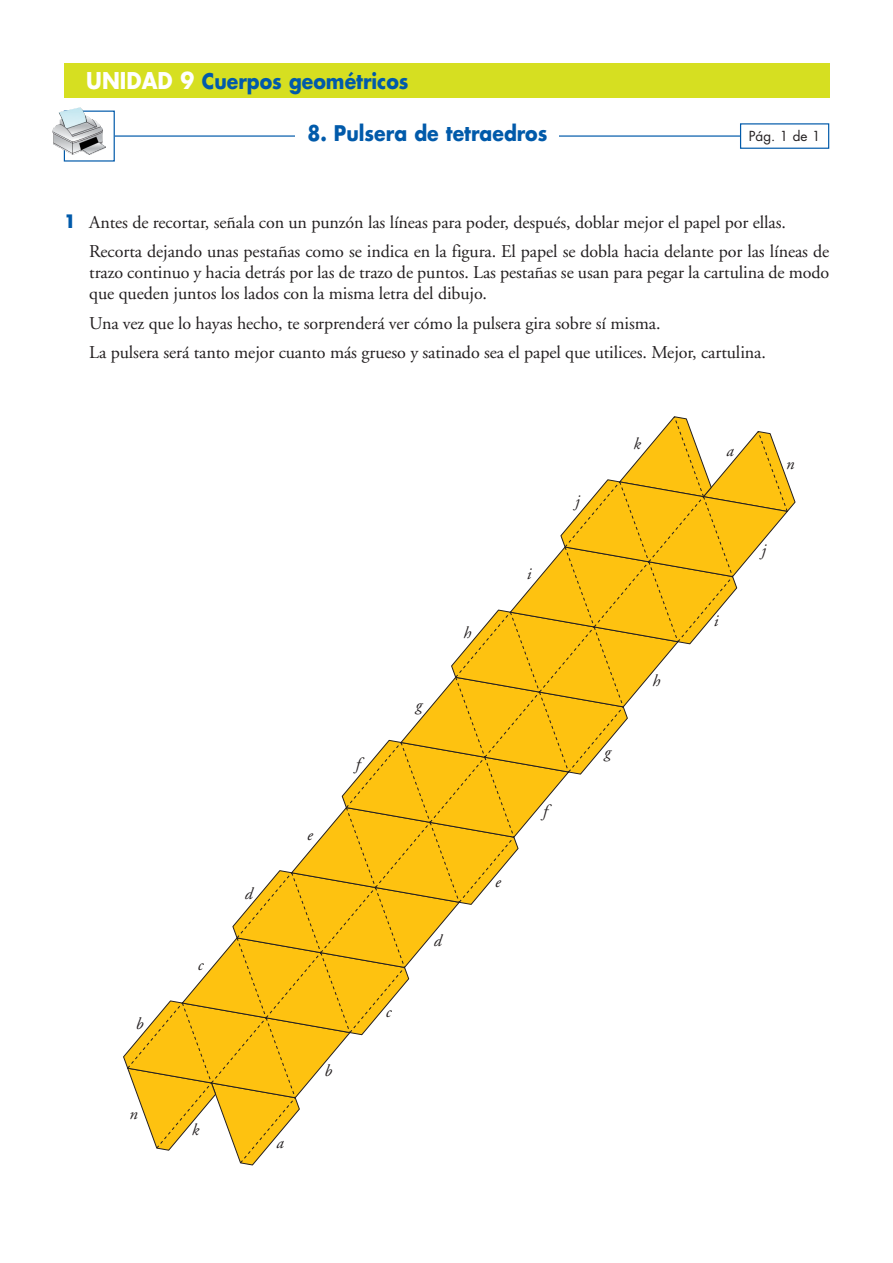
<style>
.page{position:relative;width:893px;height:1263px;background:#fff}
.page>*{position:absolute;margin:0;border:0;box-sizing:border-box;transform-origin:0 0}
.t1{font:700 21px "Futura";color:#015aaa;scale:.9 1}
.t2{font:18px/29.5px "Adobe Garamond";letter-spacing:-.005em;color:#231f20}
.t3{font:italic 16.5px "Adobe Garamond";color:#231f20}
.t4{font:13.5px "Futura";color:#231f20}
.s1{font-size:22.5px;color:#fff}
.s2{font-family:"Futura";font-weight:700;color:#015aaa}
</style>
<div class="page">
<div style="left:64px;top:64px;width:765px;height:34px;background:#d6df21"></div>
<svg style="left:115px;top:123px;width:715px;height:26px"></svg>
<div style="left:296px;top:111px;width:263px;height:51px;background:#fff"></div>
<div style="left:64px;top:111px;width:51px;height:51px;border:1px solid #015aaa"></div>
<img style="left:52px;top:107px;width:54px;height:48px">
<svg style="left:123px;top:416px;width:673px;height:750px"></svg>
<p class="t1" style="left:86px;top:72px;width:360px"><span class="s1">UNIDAD 9</span> Cuerpos geométricos</p>
<p class="t1" style="left:307px;top:123px;width:268px">8. Pulsera de tetraedros</p>
<p class="t4" style="left:749px;top:130px;width:73px">Pág. 1 de 1</p>
<p class="t2" style="left:89px;top:209px;width:741px;text-indent:-26px"><span class="s2">1</span> Antes de recortar, señala con un punzón las líneas para poder, después, doblar mejor el papel por ellas.<br>Recorta dejando unas pestañas como se indica en la figura. El papel se dobla hacia delante por las líneas de</p>
<p class="t2" style="left:89px;top:263px;width:741px;line-height:21px">trazo continuo y hacia detrás por las de trazo de puntos. Las pestañas se usan para pegar la cartulina de modo que queden juntos los lados con la misma letra del dibujo.</p>
<p class="t2" style="left:89px;top:310px;width:678px">Una vez que lo hayas hecho, te sorprenderá ver cómo la pulsera gira sobre sí misma.<br>La pulsera será tanto mejor cuanto más grueso y satinado sea el papel que utilices. Mejor, cartulina.</p>
<p class="t3" style="left:136px;top:1017px;width:9px">b</p>
<p class="t3" style="left:129px;top:1108px;width:10px">n</p>
<p class="t3" style="left:198px;top:958px;width:7px">c</p>
<p class="t3" style="left:192px;top:1123px;width:9px">k</p>
<p class="t3" style="left:464px;top:626px;width:9px">h</p>
<p class="t3" style="left:245px;top:887px;width:9px">d</p>
<p class="t3" style="left:307px;top:828px;width:7px">e</p>
<p class="t3" style="left:356px;top:757px;width:6px">f</p>
<p class="t3" style="left:416px;top:698px;width:8px">g</p>
<p class="t3" style="left:434px;top:934px;width:9px">d</p>
<p class="t3" style="left:276px;top:1136px;width:9px">a</p>
<p class="t3" style="left:324px;top:1064px;width:9px">b</p>
<p class="t3" style="left:386px;top:1005px;width:7px">c</p>
<p class="t3" style="left:495px;top:875px;width:7px">e</p>
<p class="t3" style="left:527px;top:568px;width:6px">i</p>
<p class="t3" style="left:575px;top:495px;width:6px">j</p>
<p class="t3" style="left:633px;top:437px;width:9px">k</p>
<p class="t3" style="left:543px;top:804px;width:6px">f</p>
<p class="t3" style="left:604px;top:745px;width:8px">g</p>
<p class="t3" style="left:652px;top:674px;width:9px">h</p>
<p class="t3" style="left:726px;top:444px;width:9px">a</p>
<p class="t3" style="left:786px;top:458px;width:10px">n</p>
<p class="t3" style="left:714px;top:615px;width:6px">i</p>
<p class="t3" style="left:762px;top:543px;width:6px">j</p>
</div>
